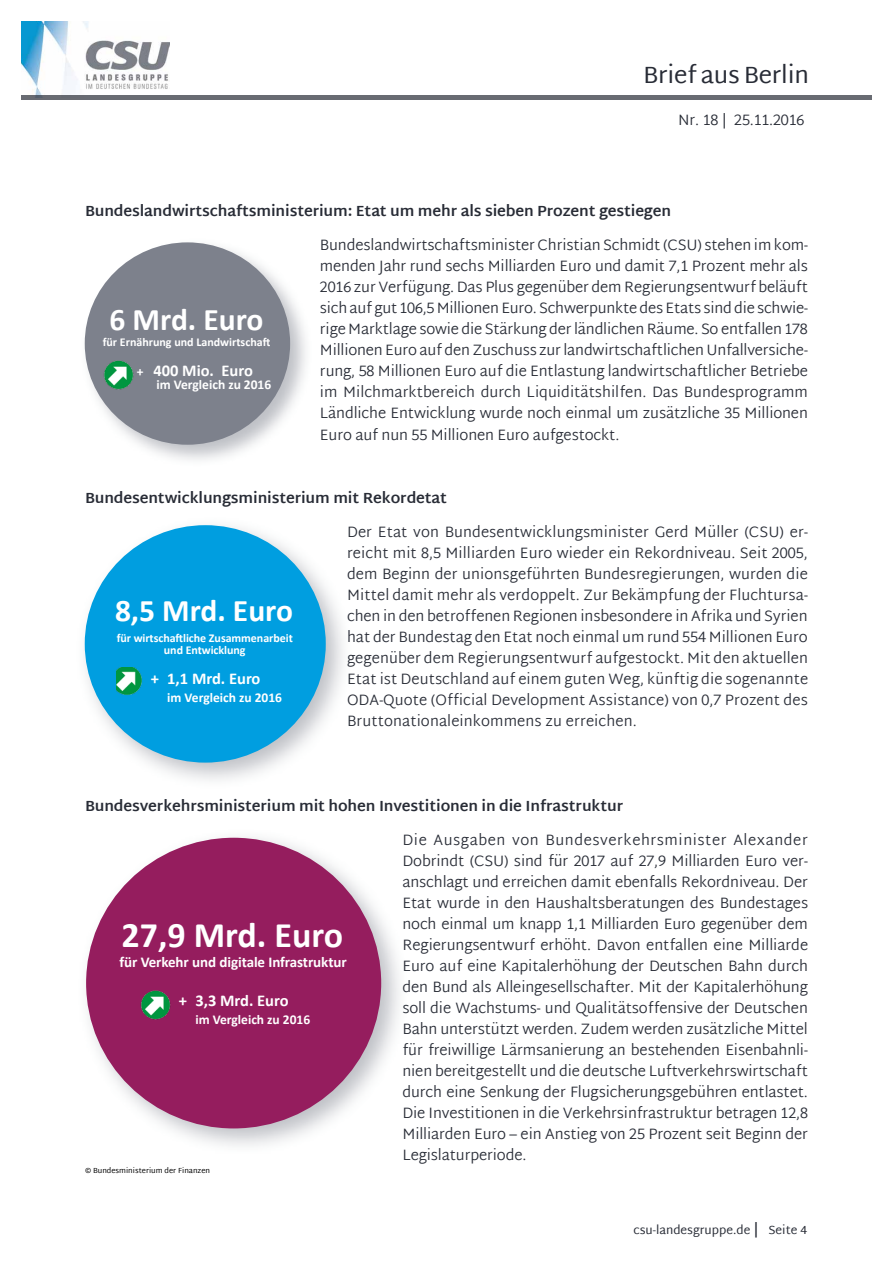
<style>
.page{position:relative;width:893px;height:1263px;background:#fff}
.page>*{position:absolute;margin:0;border:0;box-sizing:border-box;transform-origin:0 0}
._09_Tabelle_Überschr{font:700 36px "Calibri";color:#fff}
._09_Tabelle_Überschr-2{font:700 31.5px "Calibri";color:#fff}
.t1{font:24px "Martel Sans";letter-spacing:-.01em;color:#282c36}
._09_Tabelle_Mehrausg{font:700 16.5px "Calibri";color:#fff}
._04_BaB_Fließtext{font:300 15px/21px "Martel Sans";letter-spacing:-.01em;color:#282c36;text-align:justify}
._04_Überschrift_Bund{font:700 15px "Martel Sans";letter-spacing:-.01em;color:#282c36}
._09_Tabelle_Überschr-3{font:700 15px "Calibri";letter-spacing:-.005em;color:#fff}
._09_Tabelle_Mehrausg-2{font:700 13.5px "Calibri";color:#fff}
._09_Tabelle_Überschr-4{font:700 12px/12px "Calibri";letter-spacing:-.005em;color:#fff;text-align:center}
.t2{font:12px "Martel Sans";color:#282c36}
._13_BaB_Rechtevermer{font:7.5px "Martel Sans";color:#000}
.s1{font-size:13.5px}
.s2{font-size:15px}
</style>
<div class="page">
<img style="left:21px;top:21px;width:149px;height:75px">
<hr style="left:21px;top:96px;width:851px;height:4px;background:#686b72">
<div style="left:77px;top:828px;width:332px;height:328px;background:#7d818c;opacity:.5"></div>
<div style="left:86px;top:838px;width:295px;height:290px;background:#951d5e;border-radius:50%"></div>
<img style="left:140px;top:990px;width:31px;height:30px">
<div style="left:75px;top:516px;width:278px;height:274px;background:#7d818c;opacity:.5"></div>
<div style="left:85px;top:525px;width:241px;height:238px;background:#009ee0;border-radius:50%"></div>
<img style="left:116px;top:667px;width:26px;height:28px">
<div style="left:79px;top:237px;width:234px;height:231px;background:#7d818c;opacity:.5"></div>
<div style="left:85px;top:242px;width:205px;height:203px;background:#7d818c;border-radius:50%"></div>
<img style="left:104px;top:360px;width:30px;height:30px">
<h3 class="t1" style="left:643px;top:61px;width:167px">Brief aus Berlin</h3>
<p class="_04_BaB_Fließtext" style="left:678px;top:110px;width:128px">Nr. 18 | 25.11.2016</p>
<p class="_04_Überschrift_Bund" style="left:85px;top:202px;width:588px">Bundeslandwirtschaftsministerium: Etat um mehr als sieben Prozent gestiegen</p>
<p class="_04_BaB_Fließtext" style="left:320px;top:235px;width:489px">Bundeslandwirtschaftsminister Christian Schmidt (CSU) stehen im kom&shy;menden Jahr rund sechs Milliarden Euro und damit 7,1 Prozent mehr als 2016 zur Verfügung. Das Plus gegenüber dem Regierungsentwurf beläuft sich auf gut 106,5 Millionen Euro. Schwerpunkte des Etats sind die schwie&shy;rige Marktlage sowie die Stärkung der ländlichen Räume. So entfallen 178<br>Millionen Euro auf den Zuschuss zur landwirtschaftlichen Unfallversiche&shy;rung, 58 Millionen Euro auf die Entlastung landwirtschaftlicher Betriebe im Milchmarktbereich durch Liquiditätshilfen. Das Bundesprogramm Ländliche Entwicklung wurde noch einmal um zusätzliche 35 Millionen Euro auf nun 55 Millionen Euro aufgestockt.</p>
<p class="_09_Tabelle_Überschr-2" style="left:110px;top:297px;width:155px">6 Mrd. Euro</p>
<p class="_09_Tabelle_Überschr-4" style="left:103px;top:336px;width:169px">für Ernährung und Landwirtschaft</p>
<p class="_09_Tabelle_Mehrausg" style="left:137px;top:358px;width:117px"><span class="s1">+</span> 400 Mio. Euro</p>
<p class="_09_Tabelle_Mehrausg-2" style="left:157px;top:375px;width:116px">im Vergleich zu 2016</p>
<p class="_04_Überschrift_Bund" style="left:85px;top:489px;width:363px">Bundesentwicklungsministerium mit Rekordetat</p>
<p class="_04_BaB_Fließtext" style="left:347px;top:522px;width:463px">Der Etat von Bundesentwicklungsminister Gerd Müller (CSU) er&shy;reicht mit 8,5 Milliarden Euro wieder ein Rekordniveau. Seit 2005, dem Beginn der unionsgeführten Bundesregierungen, wurden die Mittel damit mehr als verdoppelt. Zur Bekämpfung der Fluchtursa&shy;chen in den betroffenen Regionen insbesondere in Afrika und Syrien hat der Bundestag den Etat noch einmal um rund 554 Millionen Euro gegenüber dem Regierungsentwurf aufgestockt. Mit den aktuellen Etat ist Deutschland auf einem guten Weg, künftig die sogenannte ODA-Quote (Official Development Assistance) von 0,7 Prozent des Bruttonationaleinkommens zu erreichen.</p>
<p class="_09_Tabelle_Überschr-2" style="left:115px;top:589px;width:179px">8,5 Mrd. Euro</p>
<p class="_09_Tabelle_Überschr-4" style="left:117px;top:631px;width:178px">für wirtschaftliche Zusammenarbeit und Entwicklung</p>
<p class="_09_Tabelle_Mehrausg" style="left:151px;top:666px;width:111px">+ 1,1 Mrd. Euro</p>
<p class="_09_Tabelle_Mehrausg-2" style="left:167px;top:687px;width:116px">im Vergleich zu 2016</p>
<p class="_04_Überschrift_Bund" style="left:85px;top:797px;width:540px">Bundesverkehrsministerium mit hohen Investitionen in die Infrastruktur</p>
<p class="_04_BaB_Fließtext" style="left:402px;top:830px;width:407px">Die Ausgaben von Bundesverkehrsminister Alexander Dobrindt (CSU) sind für 2017 auf 27,9 Milliarden Euro ver&shy;anschlagt und erreichen damit ebenfalls Rekordniveau. Der Etat wurde in den Haushaltsberatungen des Bundestages noch einmal um knapp 1,1 Milliarden Euro gegenüber dem Regierungsentwurf erhöht. Davon entfallen eine Milliarde Euro auf eine Kapitalerhöhung der Deutschen Bahn durch den Bund als Alleingesellschafter. Mit der Kapitalerhöhung soll die Wachstums- und Qualitätsoffensive der Deutschen Bahn unterstützt werden. Zudem werden zusätzliche Mittel für freiwillige Lärmsanierung an bestehenden Eisenbahnli&shy;nien bereitgestellt und die deutsche Luftverkehrswirtschaft durch eine Senkung der Flugsicherungsgebühren entlastet.<br>Die Investitionen in die Verkehrsinfrastruktur betragen 12,8<br>Milliarden Euro – ein Anstieg von 25 Prozent seit Beginn der Legislaturperiode.</p>
<p class="_09_Tabelle_Überschr" style="left:122px;top:909px;width:223px">27,9 Mrd. Euro</p>
<p class="_09_Tabelle_Überschr-3" style="left:120px;top:951px;width:229px">für Verkehr und digitale Infrastruktur</p>
<p class="_09_Tabelle_Mehrausg" style="left:179px;top:989px;width:111px">+ 3,3 Mrd. Euro</p>
<p class="_09_Tabelle_Mehrausg-2" style="left:195px;top:1010px;width:116px">im Vergleich zu 2016</p>
<p class="_13_BaB_Rechtevermer" style="left:85px;top:1166px;width:127px">© Bundesministerium der Finanzen</p>
<p class="t2" style="left:633px;top:1223px;width:175px">csu-landesgruppe.de <span class="s2">|</span> Seite 4</p>
</div>
